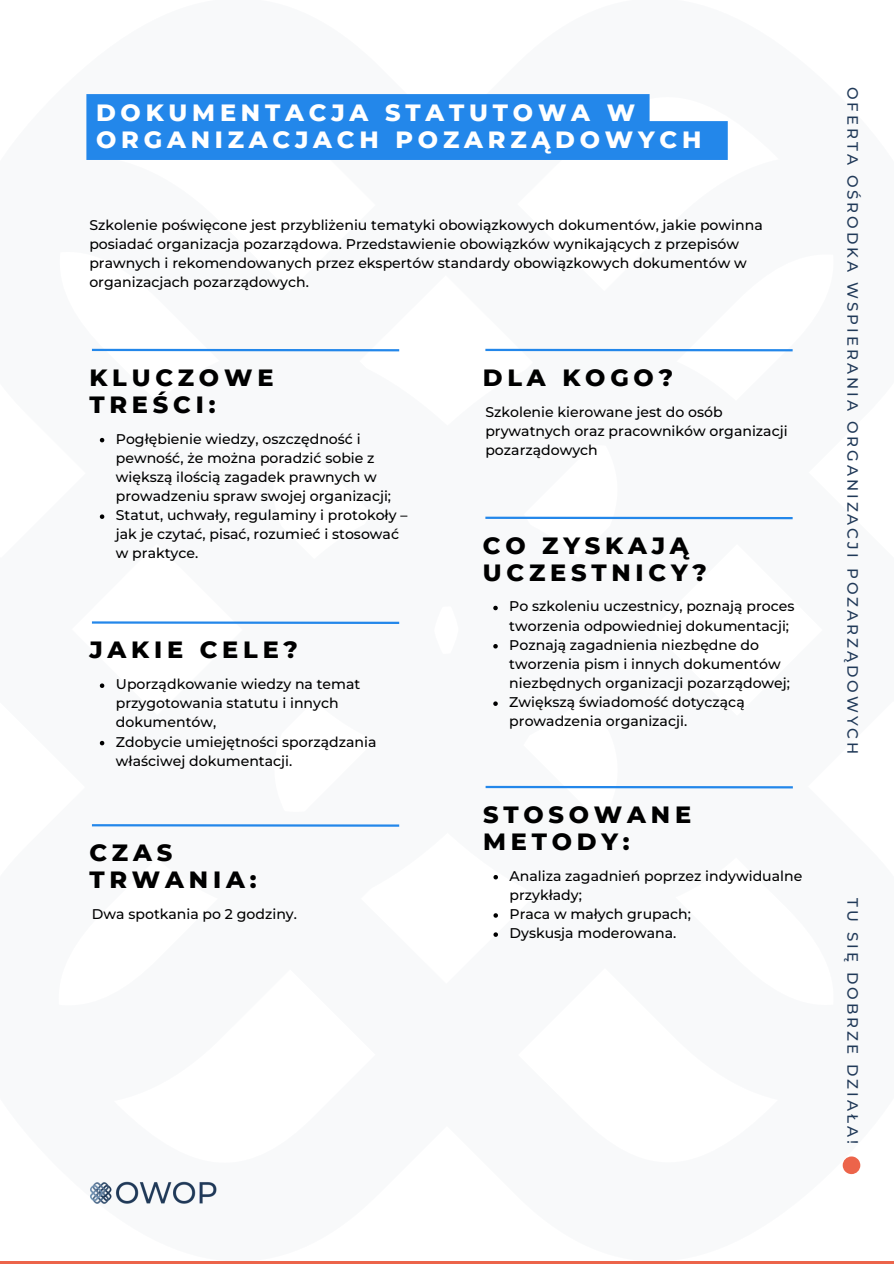
<style>
.page{position:relative;width:894px;height:1264px;background:#fff}
.page>*{position:absolute;margin:0;border:0;box-sizing:border-box;transform-origin:0 0}
.t1{font:800 24px/27px "Montserrat";letter-spacing:.2em;color:#000}
.t2{font:800 24px/27px "Montserrat";letter-spacing:.2em;color:#fff}
.t3{font:500 15px "Montserrat";letter-spacing:.2em;color:#203958}
.t4{font:500 14.1px/19.2px "Montserrat";color:#000}
</style>
<div class="page">
<hr style="left:485px;top:349px;width:307px;height:2px;background:#2387ea">
<hr style="left:485px;top:516px;width:307px;height:3px;background:#2387ea">
<svg style="left:493px;top:605px;width:4px;height:5px"></svg>
<svg style="left:493px;top:644px;width:4px;height:4px"></svg>
<svg style="left:493px;top:701px;width:4px;height:5px"></svg>
<svg style="left:842px;top:1156px;width:18px;height:18px"></svg>
<hr style="left:0;top:1261px;width:893px;height:2px;background:#ec644a">
<hr style="left:92px;top:349px;width:307px;height:2px;background:#2387ea">
<svg style="left:100px;top:438px;width:4px;height:4px"></svg>
<svg style="left:100px;top:514px;width:4px;height:5px"></svg>
<hr style="left:92px;top:621px;width:307px;height:3px;background:#2387ea">
<svg style="left:100px;top:683px;width:4px;height:5px"></svg>
<svg style="left:100px;top:741px;width:4px;height:4px"></svg>
<hr style="left:485px;top:785px;width:307px;height:3px;background:#2387ea">
<svg style="left:493px;top:875px;width:5px;height:4px"></svg>
<svg style="left:493px;top:913px;width:5px;height:4px"></svg>
<svg style="left:493px;top:932px;width:5px;height:4px"></svg>
<hr style="left:92px;top:824px;width:307px;height:2px;background:#2387ea">
<div style="left:86px;top:94px;width:641px;height:66px;background:#2387ea"></div>
<img style="left:90px;top:1181px;width:127px;height:23px">
<p class="t2" style="left:96px;top:99px;width:607px">DOKUMENTACJA STATUTOWA W<br>ORGANIZACJACH POZARZĄDOWYCH</p>
<p class="t4" style="left:89px;top:215px;width:674px">Szkolenie poświęcone jest przybliżeniu tematyki obowiązkowych dokumentów, jakie powinna posiadać organizacja pozarządowa. Przedstawienie obowiązków wynikających z przepisów prawnych i rekomendowanych przez ekspertów standardy obowiązkowych dokumentów w organizacjach pozarządowych.</p>
<p class="t1" style="left:89px;top:364px;width:185px">KLUCZOWE<br>TREŚCI:</p>
<h1 class="t4" style="left:116px;top:429px;width:277px">Pogłębienie wiedzy, oszczędność i pewność, że można poradzić sobie z większą ilością zagadek prawnych w prowadzeniu spraw swojej organizacji;</h1>
<h3 class="t4" style="left:116px;top:505px;width:293px">Statut, uchwały, regulaminy i protokoły – jak je czytać, pisać, rozumieć i stosować w praktyce.</h3>
<h1 class="t1" style="left:89px;top:636px;width:210px">JAKIE CELE?</h1>
<h3 class="t4" style="left:116px;top:674px;width:246px">Uporządkowanie wiedzy na temat przygotowania statutu i innych dokumentów,</h3>
<h1 class="t4" style="left:116px;top:731px;width:262px">Zdobycie umiejętności sporządzania właściwej dokumentacji.</h1>
<p class="t1" style="left:89px;top:839px;width:168px">CZAS<br>TRWANIA:</p>
<p class="t4" style="left:92px;top:904px;width:206px">Dwa spotkania po 2 godziny.</p>
<h1 class="t1" style="left:482px;top:364px;width:192px">DLA KOGO?</h1>
<h3 class="t4" style="left:485px;top:402px;width:304px">Szkolenie kierowane jest do osób prywatnych oraz pracowników organizacji pozarządowych</h3>
<h1 class="t1" style="left:482px;top:531px;width:225px">CO ZYSKAJĄ<br>UCZESTNICY?</h1>
<p class="t4" style="left:509px;top:596px;width:286px">Po szkoleniu uczestnicy, poznają proces tworzenia odpowiedniej dokumentacji;</p>
<p class="t4" style="left:509px;top:635px;width:282px">Poznają zagadnienia niezbędne do tworzenia pism i innych dokumentów niezbędnych organizacji pozarządowej;</p>
<h1 class="t4" style="left:509px;top:692px;width:237px">Zwiększą świadomość dotyczącą prowadzenia organizacji.</h1>
<p class="t1" style="left:483px;top:800px;width:210px">STOSOWANE<br>METODY:</p>
<p class="t4" style="left:509px;top:866px;width:294px">Analiza zagadnień poprzez indywidualne przykłady;</p>
<p class="t4" style="left:509px;top:904px;width:183px">Praca w małych grupach;</p>
<h1 class="t4" style="left:509px;top:923px;width:168px">Dyskusja moderowana.</h1>
<p class="t3" style="left:861px;top:87px;width:669px;rotate:90deg">OFERTA OŚRODKA WSPIERANIA ORGANIZACJI POZARZĄDOWYCH</p>
<p class="t3" style="left:861px;top:898px;width:247px;rotate:90deg">TU SIĘ DOBRZE DZIAŁA!</p>
</div>
